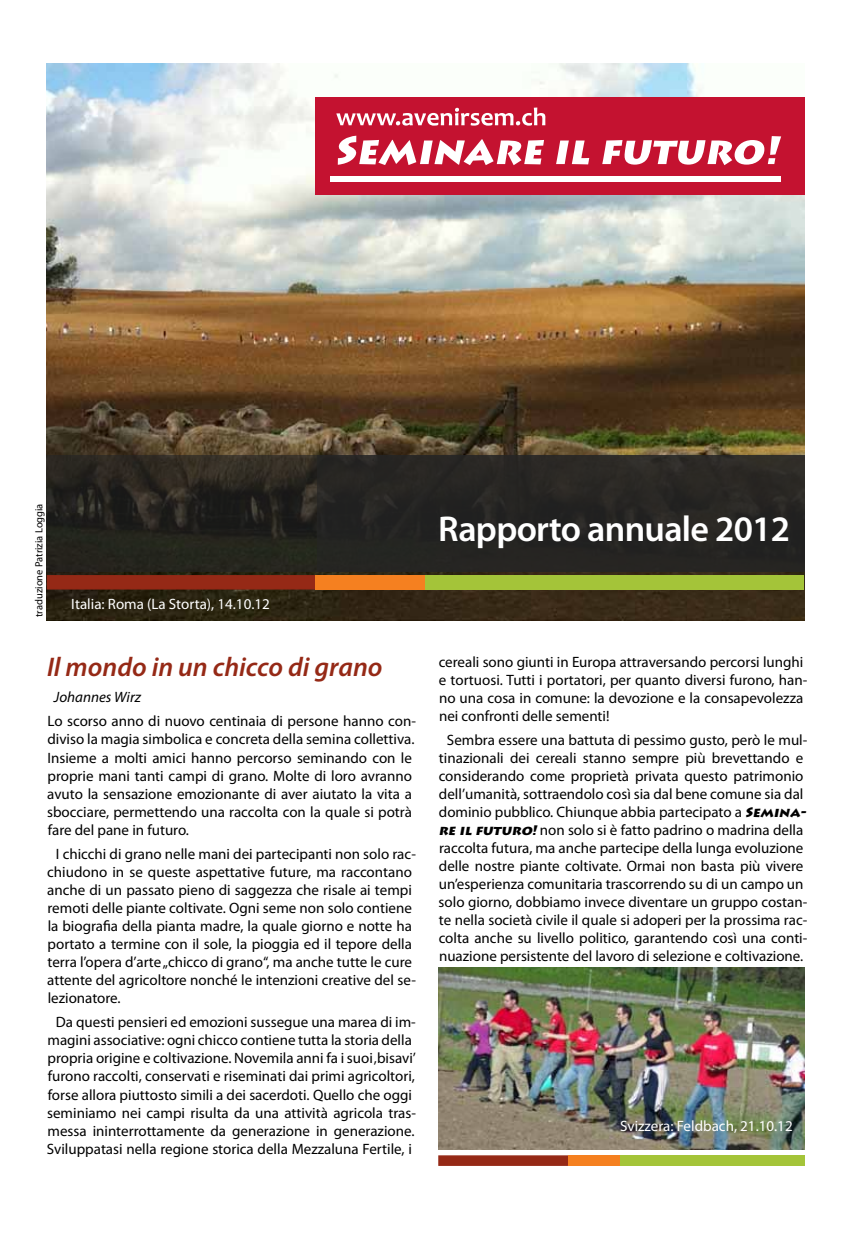
<style>
.page{position:relative;width:851px;height:1234px;background:#fff}
.page>*{position:absolute;margin:0;border:0;box-sizing:border-box;transform-origin:0 0}
.t1{font:600 36px "Myriad Pro";letter-spacing:-.02em;color:#fff}
.t2{font:italic 600 27px "Myriad Pro";color:#952916}
.t3{font:15px/18px "Myriad Pro";color:#000}
.t4{font:15px "Myriad Pro";color:#fff}
.t5{font:italic 15px "Myriad Pro";color:#000}
.t6{font:10.5px "Myriad Pro";color:#000}
.s1{font-family:"Lithos Pro";font-weight:900;font-style:italic;font-size:13.5px}
</style>
<div class="page">
<img style="left:47px;top:64px;width:757px;height:556px">
<img style="left:47px;top:455px;width:270px;height:116px">
<div style="left:315px;top:97px;width:489px;height:98px;background:#c41230"></div>
<svg style="left:338px;top:136px;width:443px;height:29px"></svg>
<svg style="left:336px;top:107px;width:209px;height:19px"></svg>
<div style="left:330px;top:176px;width:450px;height:6px;background:#fff"></div>
<div style="left:47px;top:575px;width:268px;height:14px;background:#952916"></div>
<div style="left:315px;top:575px;width:151px;height:14px;background:#f58020"></div>
<div style="left:425px;top:575px;width:379px;height:14px;background:#a4c439"></div>
<div style="left:317px;top:455px;width:487px;height:116px;background:#262522"></div>
<img style="left:438px;top:967px;width:366px;height:182px">
<div style="left:438px;top:1154px;width:130px;height:11px;background:#952916;border:2px solid #952916"></div>
<div style="left:567px;top:1154px;width:73px;height:11px;background:#f58020"></div>
<div style="left:620px;top:1154px;width:184px;height:11px;background:#a4c439"></div>
<p class="t6" style="left:33px;top:617px;width:115px;rotate:-90deg">traduzione Patrizia Loggia</p>
<p class="t4" style="left:71px;top:594px;width:200px">Italia: Roma (La Storta), 14.10.12</p>
<h2 class="t2" style="left:47px;top:649px;width:337px">Il mondo in un chicco di grano</h2>
<p class="t5" style="left:54px;top:687px;width:89px">Johannes Wirz</p>
<p class="t3" style="left:47px;top:712px;width:370px">Lo scorso anno di nuovo centinaia di persone hanno con&shy;diviso la magia simbolica e concreta della semina collettiva.<br>Insieme a molti amici hanno percorso seminando con le proprie mani tanti campi di grano. Molte di loro avranno avuto la sensazione emozionante di aver aiutato la vita a sbocciare, permettendo una raccolta con la quale si potrà fare del pane in futuro.</p>
<p class="t3" style="left:47px;top:844px;width:370px;text-indent:9px">I chicchi di grano nelle mani dei partecipanti non solo rac&shy;chiudono in se queste aspettative future, ma raccontano anche di un passato pieno di saggezza che risale ai tempi remoti delle piante coltivate. Ogni seme non solo contiene la biografia della pianta madre, la quale giorno e notte ha portato a termine con il sole, la pioggia ed il tepore della terra l’opera d’arte „chicco di grano“, ma anche tutte le cure attente del agricoltore nonché le intenzioni creative del se&shy;lezionatore.</p>
<p class="t3" style="left:47px;top:1012px;width:370px;text-align:center">Da questi pensieri ed emozioni sussegue una marea di im&shy;magini associative: ogni chicco contiene tutta la storia della propria origine e coltivazione. Novemila anni fa i suoi ‚bisavi’ furono raccolti, conservati e riseminati dai primi agricoltori, forse allora piuttosto simili a dei sacerdoti. Quello che oggi seminiamo nei campi risulta da una attività agricola tras&shy;messa ininterrottamente da generazione in generazione.<br>Sviluppatasi nella regione storica della Mezzaluna Fertile, i</p>
<h1 class="t1" style="left:438px;top:505px;width:353px">Rapporto annuale 2012</h1>
<p class="t3" style="left:438px;top:652px;width:370px">cereali sono giunti in Europa attraversando percorsi lunghi e tortuosi. Tutti i portatori, per quanto diversi furono, han&shy;no una cosa in comune: la devozione e la consapevolezza nei confronti delle sementi!</p>
<p class="t3" style="left:438px;top:730px;width:372px;text-align:center">Sembra essere una battuta di pessimo gusto, però le mul&shy;tinazionali dei cereali stanno sempre più brevettando e considerando come proprietà privata questo patrimonio dell’umanità, sottraendolo così sia dal bene comune sia dal dominio pubblico. Chiunque abbia partecipato a <span class="s1">SEMINA-RE IL FUTURO!</span>non solo si è fatto padrino o madrina della raccolta futura, ma anche partecipe della lunga evoluzione delle nostre piante coltivate. Ormai non basta più vivere un’esperienza comunitaria trascorrendo su di un campo un solo giorno, dobbiamo invece diventare un gruppo costan&shy;te nella società civile il quale si adoperi per la prossima rac&shy;colta anche su livello politico, garantendo così una conti&shy;nuazione persistente del lavoro di selezione e coltivazione.</p>
<p class="t4" style="left:620px;top:1116px;width:174px">Svizzera: Feldbach, 21.10.12</p>
</div>
